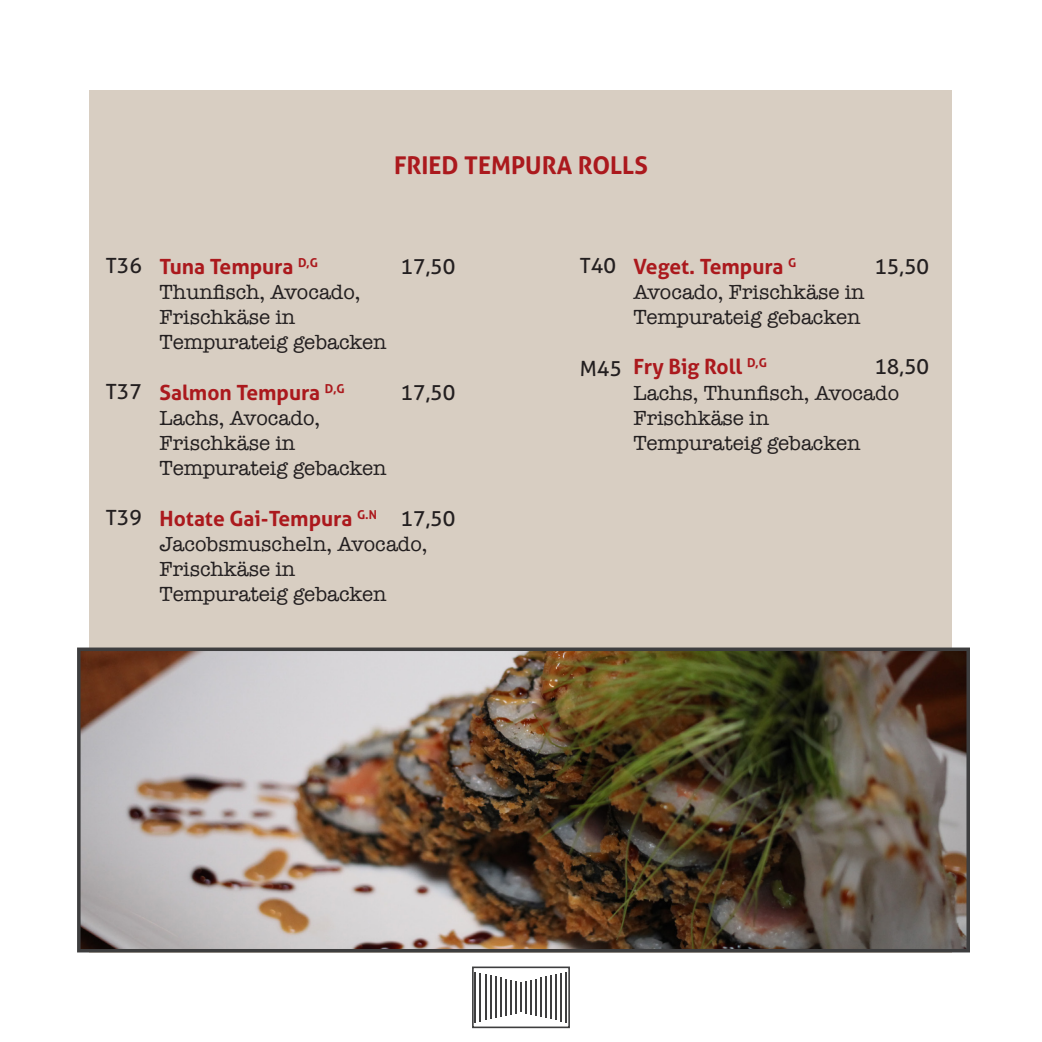
<style>
.page{position:relative;width:1042px;height:1042px;background:#fff}
.page>*{position:absolute;margin:0;border:0;box-sizing:border-box;transform-origin:0 0}
.t1{font:700 24.5px "Aller";color:#ab191d}
.t2{font:21px "American Typewriter";color:#231f20}
.t3{font:700 21px "Aller";color:#ab191d}
.t4{font:21px "Aller";color:#231f20}
</style>
<div class="page">
<div style="left:472px;top:966px;width:98px;height:62px;border:2px solid #3e3e3f"></div>
<hr style="left:474px;top:972px;width:2px;height:50px;background:#3e3e3f">
<hr style="left:479px;top:973px;width:2px;height:48px;background:#3e3e3f">
<hr style="left:485px;top:974px;width:1px;height:46px;background:#3e3e3f">
<hr style="left:490px;top:975px;width:1px;height:44px;background:#3e3e3f">
<hr style="left:495px;top:976px;width:1px;height:42px;background:#3e3e3f">
<hr style="left:500px;top:978px;width:1px;height:39px;background:#3e3e3f">
<hr style="left:505px;top:979px;width:2px;height:36px;background:#3e3e3f">
<hr style="left:510px;top:980px;width:2px;height:34px;background:#3e3e3f">
<hr style="left:515px;top:981px;width:2px;height:32px;background:#3e3e3f">
<hr style="left:565px;top:972px;width:2px;height:50px;background:#3e3e3f">
<hr style="left:560px;top:973px;width:2px;height:48px;background:#3e3e3f">
<hr style="left:555px;top:974px;width:2px;height:46px;background:#3e3e3f">
<hr style="left:550px;top:975px;width:2px;height:44px;background:#3e3e3f">
<hr style="left:545px;top:976px;width:2px;height:42px;background:#3e3e3f">
<hr style="left:540px;top:978px;width:2px;height:39px;background:#3e3e3f">
<hr style="left:535px;top:979px;width:2px;height:36px;background:#3e3e3f">
<hr style="left:530px;top:980px;width:2px;height:34px;background:#3e3e3f">
<hr style="left:525px;top:981px;width:2px;height:32px;background:#3e3e3f">
<hr style="left:520px;top:982px;width:2px;height:30px;background:#3e3e3f">
<div style="left:89px;top:89px;width:863px;height:863px;background:#d8cec2"></div>
<img style="left:77px;top:647px;width:893px;height:306px">
<p class="t1" style="left:394px;top:151px;width:255px">FRIED TEMPURA ROLLS</p>
<p class="t4" style="left:106px;top:252px;width:38px">T36</p>
<p class="t4" style="left:106px;top:378px;width:38px">T37</p>
<p class="t4" style="left:106px;top:504px;width:38px">T39</p>
<p class="t3" style="left:160px;top:253px;width:160px">Tuna Tempura <sup>D,G</sup></p>
<p class="t2" style="left:160px;top:276px;width:203px">Thunfisch, Avocado,</p>
<p class="t2" style="left:160px;top:301px;width:137px">Frischkäse in</p>
<p class="t2" style="left:160px;top:326px;width:228px">Tempurateig gebacken</p>
<p class="t3" style="left:160px;top:379px;width:187px">Salmon Tempura <sup>D,G</sup></p>
<p class="t2" style="left:160px;top:402px;width:162px">Lachs, Avocado,</p>
<p class="t2" style="left:160px;top:427px;width:137px">Frischkäse in</p>
<p class="t2" style="left:160px;top:452px;width:228px">Tempurateig gebacken</p>
<p class="t3" style="left:160px;top:505px;width:219px">Hotate Gai-Tempura <sup>G.N</sup></p>
<p class="t2" style="left:160px;top:528px;width:269px">Jacobsmuscheln, Avocado,</p>
<p class="t2" style="left:160px;top:553px;width:137px">Frischkäse in</p>
<p class="t2" style="left:160px;top:578px;width:228px">Tempurateig gebacken</p>
<p class="t4" style="left:400px;top:253px;width:56px">17,50</p>
<p class="t4" style="left:400px;top:379px;width:56px">17,50</p>
<p class="t4" style="left:400px;top:505px;width:56px">17,50</p>
<p class="t4" style="left:580px;top:252px;width:38px">T40</p>
<p class="t4" style="left:580px;top:356px;width:44px">M45</p>
<p class="t3" style="left:633px;top:253px;width:164px">Veget. Tempura <sup>G</sup></p>
<p class="t2" style="left:633px;top:276px;width:233px">Avocado, Frischkäse in</p>
<p class="t2" style="left:633px;top:301px;width:228px">Tempurateig gebacken</p>
<p class="t3" style="left:633px;top:354px;width:135px">Fry Big Roll <sup>D,G</sup></p>
<p class="t2" style="left:633px;top:376px;width:267px">Lachs, Thunfisch, Avocado</p>
<p class="t2" style="left:633px;top:402px;width:137px">Frischkäse in</p>
<p class="t2" style="left:633px;top:427px;width:228px">Tempurateig gebacken</p>
<p class="t4" style="left:874px;top:253px;width:56px">15,50</p>
<p class="t4" style="left:874px;top:354px;width:56px">18,50</p>
</div>
